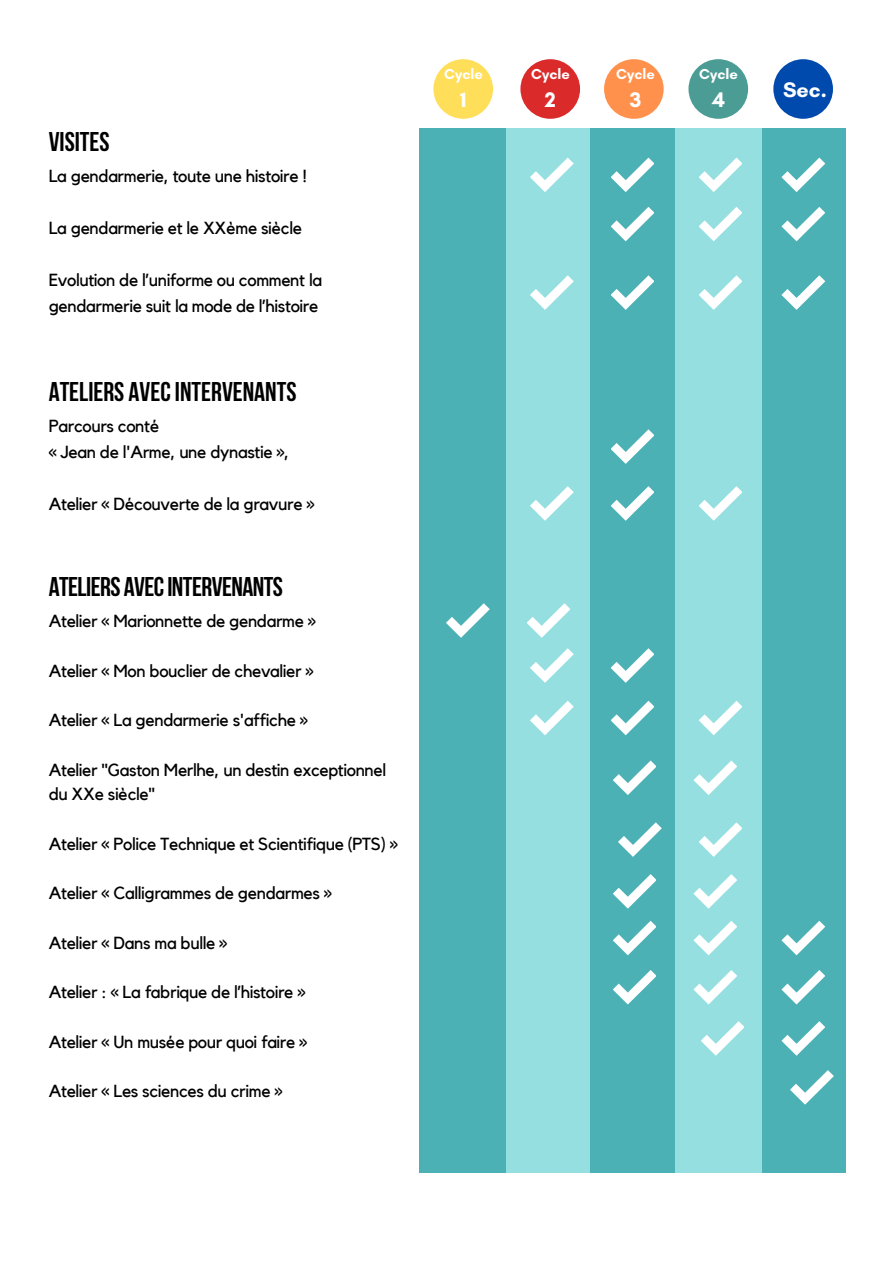
<style>
.page{position:relative;width:893px;height:1264px;background:#fff}
.page>*{position:absolute;margin:0;border:0;box-sizing:border-box;transform-origin:0 0}
.t1{font:700 27px "Bebas Neue";color:#000}
.t2{font:700 27px "Bebas Neue";letter-spacing:-.02em;color:#000}
.t3{font:700 21.45px "Glacial Indifference";color:#fff}
.t4{font:17.4px/25.8px "Kollektif";letter-spacing:-.02em;color:#000}
.t5{font:700 14.7px "Glacial Indifference";color:#fff}
</style>
<div class="page">
<div style="left:419px;top:129px;width:87px;height:1044px;background:#4cb1b5"></div>
<div style="left:506px;top:129px;width:84px;height:1044px;background:#96dfe1"></div>
<div style="left:761px;top:129px;width:84px;height:1044px;background:#4cb1b5"></div>
<div style="left:674px;top:129px;width:87px;height:1044px;background:#96dfe1"></div>
<div style="left:590px;top:129px;width:84px;height:1044px;background:#4cb1b5"></div>
<div style="left:520px;top:59px;width:60px;height:60px;background:#db2a2a;border-radius:50%"></div>
<div style="left:604px;top:59px;width:59px;height:60px;background:#ff914d;border-radius:50%"></div>
<div style="left:688px;top:59px;width:60px;height:60px;background:#4a9c95;border-radius:50%"></div>
<div style="left:773px;top:59px;width:59px;height:60px;background:#004aad;border-radius:50%"></div>
<div style="left:433px;top:59px;width:60px;height:60px;background:#ffde59;border-radius:50%"></div>
<svg style="left:530px;top:158px;width:43px;height:34px"></svg>
<svg style="left:611px;top:158px;width:42px;height:34px"></svg>
<svg style="left:699px;top:158px;width:42px;height:34px"></svg>
<svg style="left:781px;top:158px;width:43px;height:34px"></svg>
<svg style="left:611px;top:207px;width:42px;height:34px"></svg>
<svg style="left:699px;top:207px;width:42px;height:34px"></svg>
<svg style="left:781px;top:207px;width:43px;height:34px"></svg>
<svg style="left:530px;top:275px;width:43px;height:35px"></svg>
<svg style="left:611px;top:275px;width:42px;height:35px"></svg>
<svg style="left:699px;top:275px;width:42px;height:35px"></svg>
<svg style="left:781px;top:275px;width:43px;height:35px"></svg>
<svg style="left:611px;top:429px;width:42px;height:35px"></svg>
<svg style="left:530px;top:486px;width:43px;height:35px"></svg>
<svg style="left:611px;top:486px;width:42px;height:35px"></svg>
<svg style="left:699px;top:486px;width:42px;height:35px"></svg>
<svg style="left:446px;top:603px;width:43px;height:34px"></svg>
<svg style="left:527px;top:603px;width:42px;height:34px"></svg>
<svg style="left:530px;top:648px;width:43px;height:35px"></svg>
<svg style="left:611px;top:648px;width:42px;height:35px"></svg>
<svg style="left:618px;top:822px;width:43px;height:34px"></svg>
<svg style="left:699px;top:822px;width:42px;height:34px"></svg>
<svg style="left:613px;top:920px;width:43px;height:35px"></svg>
<svg style="left:693px;top:921px;width:43px;height:34px"></svg>
<svg style="left:781px;top:920px;width:43px;height:35px"></svg>
<svg style="left:613px;top:970px;width:43px;height:34px"></svg>
<svg style="left:693px;top:970px;width:43px;height:34px"></svg>
<svg style="left:781px;top:970px;width:43px;height:34px"></svg>
<svg style="left:790px;top:1070px;width:43px;height:34px"></svg>
<svg style="left:701px;top:1021px;width:42px;height:34px"></svg>
<svg style="left:781px;top:1021px;width:43px;height:34px"></svg>
<svg style="left:613px;top:760px;width:43px;height:35px"></svg>
<svg style="left:693px;top:760px;width:43px;height:35px"></svg>
<svg style="left:530px;top:701px;width:43px;height:34px"></svg>
<svg style="left:611px;top:700px;width:42px;height:35px"></svg>
<svg style="left:699px;top:701px;width:42px;height:34px"></svg>
<svg style="left:613px;top:874px;width:43px;height:34px"></svg>
<svg style="left:693px;top:874px;width:43px;height:34px"></svg>
<h1 class="t1" style="left:49px;top:131px;width:62px">VISITES</h1>
<p class="t4" style="left:49px;top:164px;width:260px">La gendarmerie, toute une histoire !</p>
<p class="t4" style="left:49px;top:216px;width:255px">La gendarmerie et le XXème siècle</p>
<p class="t4" style="left:49px;top:267px;width:275px">Evolution de l’uniforme ou comment la gendarmerie suit la mode de l’histoire</p>
<h1 class="t1" style="left:49px;top:381px;width:249px">ATELIERS AVECINTERVENANTS</h1>
<p class="t4" style="left:49px;top:414px;width:242px">Parcours conté<br>« Jean de l'Arme, une dynastie »,</p>
<p class="t4" style="left:49px;top:492px;width:267px">Atelier « Découverte de la gravure »</p>
<h1 class="t2" style="left:49px;top:575px;width:236px">ATELIERS AVECINTERVENANTS</h1>
<p class="t4" style="left:49px;top:608px;width:269px">Atelier « Marionnette de gendarme »</p>
<p class="t4" style="left:49px;top:658px;width:266px">Atelier « Mon bouclier de chevalier »</p>
<p class="t4" style="left:49px;top:707px;width:261px">Atelier « La gendarmerie s'affiche »</p>
<p class="t4" style="left:49px;top:757px;width:339px;line-height:24.8px">Atelier "Gaston Merlhe, un destin exceptionnel du XXe siècle"</p>
<p class="t4" style="left:49px;top:831px;width:350px">Atelier « Police Technique et Scientifique (PTS) »</p>
<p class="t4" style="left:49px;top:880px;width:284px">Atelier « Calligrammes de gendarmes »</p>
<p class="t4" style="left:49px;top:930px;width:180px">Atelier « Dans ma bulle »</p>
<p class="t4" style="left:49px;top:979px;width:258px">Atelier : « La fabrique de l’histoire »</p>
<p class="t4" style="left:49px;top:1029px;width:260px">Atelier « Un musée pour quoi faire »</p>
<p class="t4" style="left:49px;top:1078px;width:235px">Atelier « Les sciences du crime »</p>
<p class="t5" style="left:444px;top:65px;width:40px">Cycle</p>
<p class="t3" style="left:460px;top:87px;width:8px">1</p>
<p class="t5" style="left:531px;top:65px;width:40px">Cycle</p>
<p class="t3" style="left:545px;top:87px;width:13px">2</p>
<p class="t5" style="left:616px;top:65px;width:40px">Cycle</p>
<p class="t3" style="left:629px;top:87px;width:13px">3</p>
<p class="t5" style="left:699px;top:65px;width:40px">Cycle</p>
<p class="t3" style="left:712px;top:87px;width:14px">4</p>
<p class="t3" style="left:783px;top:76px;width:45px">Sec.</p>
</div>
